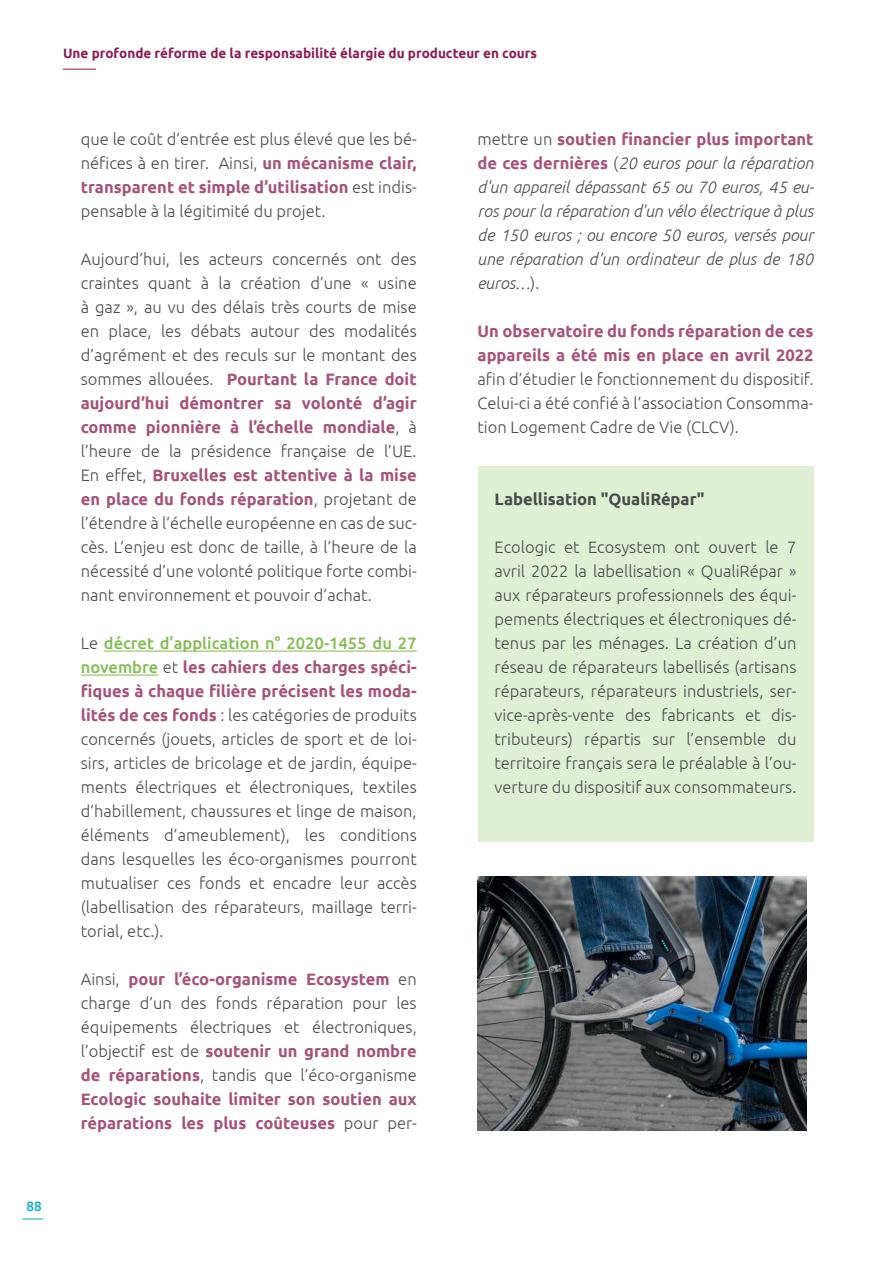
<style>
.page{position:relative;width:893px;height:1263px;background:#fff}
.page>*{position:absolute;margin:0;border:0;box-sizing:border-box;transform-origin:0 0}
.t1{font:300 16.5px/24px "Ubuntu";color:#4a4c4b;text-align:justify}
.t2{font:italic 300 16.5px/24px "Ubuntu";color:#4a4c4b;text-align:justify}
.t3{font:700 16.5px/24px "Ubuntu";color:#a55479}
.t4{font:700 16.5px "Ubuntu";color:#4a4c4b}
.t5{font:700 13.5px "Ubuntu";color:#8b1e51}
.t6{font:500 13.5px "Ubuntu";color:#0db0bb}
.s1{font-weight:700;color:#a55479}
.s2{font-weight:500;color:#84bb52}
.s3{font-style:normal}
.s4{font-weight:700;font-style:normal;color:#a55479}
</style>
<div class="page">
<hr style="left:63px;top:69px;width:33px;height:1px;background:#8b1e51">
<svg style="left:22px;top:1219px;width:22px;height:1px"></svg>
<hr style="left:104px;top:651px;width:313px;height:1px;background:#84bb52">
<hr style="left:81px;top:675px;width:77px;height:1px;background:#84bb52">
<img style="left:478px;top:876px;width:329px;height:255px">
<div style="left:478px;top:466px;width:335px;height:376px;background:#e0eed4"></div>
<p class="t5" style="left:63px;top:45px;width:475px">Une profonde réforme de la responsabilité élargie du producteur en cours</p>
<p class="t6" style="left:27px;top:1197px;width:17px">88</p>
<p class="t1" style="left:81px;top:127px;width:337px">que le coût d’entrée est plus élevé que les bé&shy;néfices à en tirer. Ainsi, <span class="s1">un mécanisme clair, transparent et simple d’utilisation</span> est indis&shy;pensable à la légitimité du projet.</p>
<p class="t1" style="left:81px;top:247px;width:337px">Aujourd’hui, les acteurs concernés ont des craintes quant à la création d’une « usine à gaz », au vu des délais très courts de mise en place, les débats autour des modalités d’agrément et des reculs sur le montant des sommes allouées. <span class="s1">Pourtant la France doit aujourd’hui démontrer sa volonté d’agir comme pionnière à l’échelle mondiale</span>, à l’heure de la présidence française de l’UE.<br>En effet, <span class="s1">Bruxelles est attentive à la mise en place du fonds réparation</span>, projetant de l’étendre à l’échelle européenne en cas de suc&shy;cès. L’enjeu est donc de taille, à l’heure de la nécessité d’une volonté politique forte combi&shy;nant environnement et pouvoir d’achat.</p>
<p class="t1" style="left:81px;top:631px;width:337px">Le <span class="s2">décret d’application n° 2020-1455 du 27 novembre</span> et <span class="s1">les cahiers des charges spéci&shy;fiques à chaque filière précisent les moda&shy;lités de ces fonds</span> : les catégories de produits concernés (jouets, articles de sport et de loi&shy;sirs, articles de bricolage et de jardin, équipe&shy;ments électriques et électroniques, textiles d’habillement, chaussures et linge de maison, éléments d’ameublement), les conditions dans lesquelles les éco-organismes pourront mutualiser ces fonds et encadre leur accès (labellisation des réparateurs, maillage terri&shy;torial, etc.).</p>
<p class="t1" style="left:81px;top:967px;width:337px">Ainsi, <span class="s1">pour l’éco-organisme Ecosystem</span> en charge d’un des fonds réparation pour les équipements électriques et électroniques, l’objectif est de <span class="s1">soutenir un grand nombre de réparations</span>, tandis que l’éco-organisme <span class="s1">Ecologic souhaite limiter son soutien aux réparations les plus coûteuses</span> pour per-</p>
<p class="t2" style="left:478px;top:127px;width:338px"><span class="s3">mettre un</span> <span class="s4">soutien financier plus important de ces dernières</span> <span class="s3">(</span>20 euros pour la réparation d'un appareil dépassant 65 ou 70 euros, 45 eu&shy;ros pour la réparation d'un vélo électrique à plus de 150 euros ; ou encore 50 euros, versés pour une réparation d’un ordinateur de plus de 180 euros…<span class="s3">).</span></p>
<p class="t3" style="left:478px;top:319px;width:337px">Un observatoire du fonds réparation de ces appareils a été mis en place en avril 2022</p>
<p class="t1" style="left:478px;top:367px;width:337px">afin d’étudier le fonctionnement du dispositif.<br>Celui-ci a été confié à l’association Consomma&shy;tion Logement Cadre de Vie (CLCV).</p>
<p class="t4" style="left:494px;top:489px;width:211px">Labellisation "QualiRépar"</p>
<p class="t1" style="left:494px;top:535px;width:303px">Ecologic et Ecosystem ont ouvert le 7 avril 2022 la labellisation « QualiRépar » aux réparateurs professionnels des équi&shy;pements électriques et électroniques dé&shy;tenus par les ménages. La création d’un réseau de réparateurs labellisés (artisans réparateurs, réparateurs industriels, ser&shy;vice-après-vente des fabricants et dis&shy;tributeurs) répartis sur l’ensemble du territoire français sera le préalable à l’ou&shy;verture du dispositif aux consommateurs.</p>
</div>
